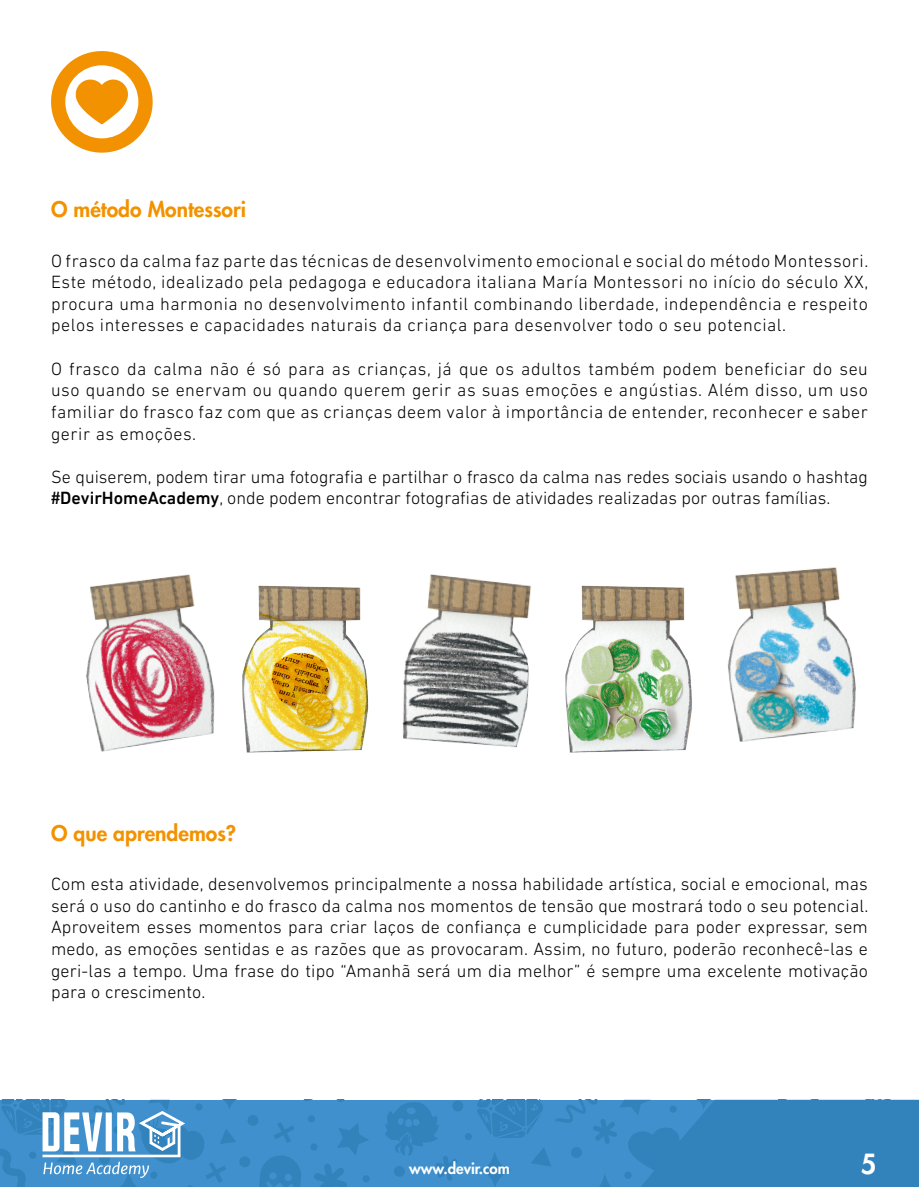
<style>
.page{position:relative;width:919px;height:1187px;background:#fff}
.page>*{position:absolute;margin:0;border:0;box-sizing:border-box;transform-origin:0 0}
.t1{font:800 27px "Futura Std";color:#fff}
.t2{font:800 21px "Futura Std";color:#f39200}
.t3{font:300 18px/21.6px "DIN Next LT Pro";color:#000;text-align:justify}
.t4{font:800 15px "Futura Std";color:#fff}
.s1{font-weight:500}
</style>
<div class="page">
<div style="left:0;top:1099px;width:918px;height:87px;background:#4090ce"></div>
<svg style="left:337px;top:1123px;width:31px;height:32px"></svg>
<svg style="left:314px;top:1164px;width:33px;height:22px"></svg>
<div style="left:362px;top:1175px;width:7px;height:7px;background:#3282bb;border-radius:50%"></div>
<div style="left:310px;top:1143px;width:7px;height:7px;background:#3282bb;border-radius:50%"></div>
<div style="left:308px;top:1115px;width:7px;height:7px;background:#3282bb;border-radius:50%"></div>
<div style="left:247px;top:1114px;width:11px;height:11px;background:#3282bb;border-radius:50%"></div>
<div style="left:239px;top:1156px;width:11px;height:11px;background:#3282bb;border-radius:50%"></div>
<svg style="left:274px;top:1122px;width:20px;height:20px"></svg>
<svg style="left:286px;top:1099px;width:66px;height:2px"></svg>
<svg style="left:259px;top:1156px;width:42px;height:30px"></svg>
<div style="left:465px;top:1132px;width:7px;height:8px;background:#3282bb;border-radius:50%"></div>
<div style="left:452px;top:1100px;width:11px;height:11px;background:#3282bb;border-radius:50%"></div>
<svg style="left:385px;top:1101px;width:74px;height:79px"></svg>
<svg style="left:476px;top:1099px;width:442px;height:87px"></svg>
<svg style="left:0;top:1099px;width:241px;height:88px"></svg>
<svg style="left:51px;top:51px;width:102px;height:102px"></svg>
<img style="left:86px;top:574px;width:129px;height:178px">
<img style="left:242px;top:585px;width:127px;height:168px">
<img style="left:402px;top:574px;width:129px;height:173px">
<img style="left:565px;top:585px;width:127px;height:168px">
<img style="left:727px;top:567px;width:129px;height:175px">
<p class="t2" style="left:51px;top:196px;width:196px">O método Montessori</p>
<p class="t3" style="left:51px;top:249px;width:818px">O frasco da calma faz parte das técnicas de desenvolvimento emocional e social do método Montessori.<br>Este método, idealizado pela pedagoga e educadora italiana María Montessori no início do século XX, procura uma harmonia no desenvolvimento infantil combinando liberdade, independência e respeito pelos interesses e capacidades naturais da criança para desenvolver todo o seu potencial.</p>
<p class="t3" style="left:51px;top:357px;width:818px">O frasco da calma não é só para as crianças, já que os adultos também podem beneficiar do seu uso quando se enervam ou quando querem gerir as suas emoções e angústias. Além disso, um uso familiar do frasco faz com que as crianças deem valor à importância de entender, reconhecer e saber gerir as emoções.</p>
<p class="t3" style="left:51px;top:465px;width:818px">Se quiserem, podem tirar uma fotografia e partilhar o frasco da calma nas redes sociais usando o hashtag <span class="s1">#DevirHomeAcademy</span>, onde podem encontrar fotografias de atividades realizadas por outras famílias.</p>
<p class="t2" style="left:51px;top:819px;width:187px">O que aprendemos?</p>
<p class="t3" style="left:51px;top:872px;width:818px">Com esta atividade, desenvolvemos principalmente a nossa habilidade artística, social e emocional, mas será o uso do cantinho e do frasco da calma nos momentos de tensão que mostrará todo o seu potencial.<br>Aproveitem esses momentos para criar laços de confiança e cumplicidade para poder expressar, sem medo, as emoções sentidas e as razões que as provocaram. Assim, no futuro, poderão reconhecê-las e geri-las a tempo. Uma frase do tipo “Amanhã será um dia melhor” é sempre uma excelente motivação para o crescimento.</p>
<p class="t4" style="left:409px;top:1159px;width:102px">www.devir.com</p>
<h1 class="t1" style="left:860px;top:1146px;width:17px">5</h1>
</div>
